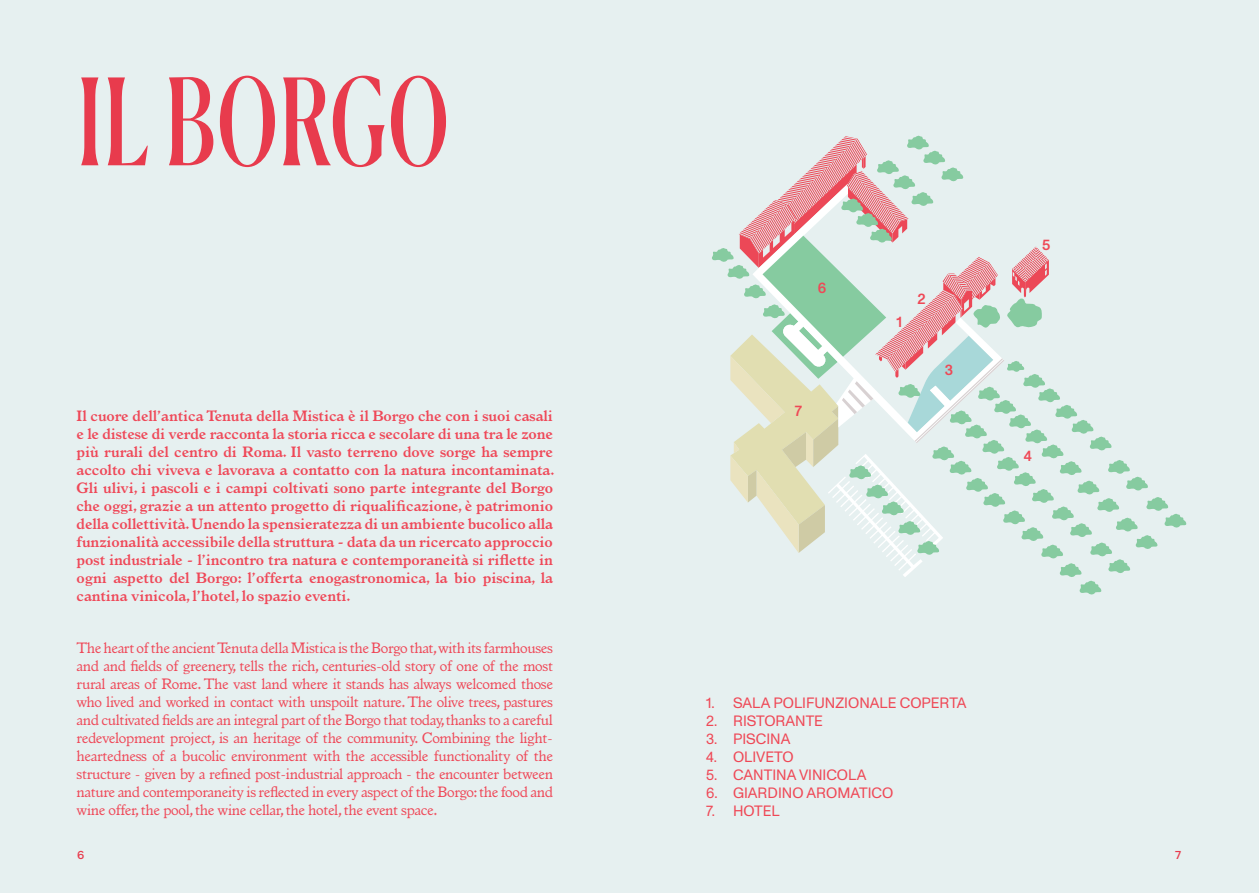
<style>
.page{position:relative;width:1259px;height:893px;background:#e6f0f0}
.page>*{position:absolute;margin:0;border:0;box-sizing:border-box;transform-origin:0 0}
.TITOLI{font:120px "Canela Cond Trial";color:#e83b4d}
.testi_inglese{font:15px/18px "Italian Old Style MT Std";letter-spacing:-.02em;color:#ef4858;text-align:justify}
.testi_italiano{font:700 15px/18px "Italian Old Style MT Std";color:#ef4858;text-align:justify}
.t1{font:15px "ABC Monument Grotesk Trial";color:#ef4856}
.t2{font:500 15px "ABC Monument Grotesk Trial";color:#ef4856}
.t3{font:500 12px "Galano Grotesque Alt";color:#e83b4d}
</style>
<div class="page">
<svg style="left:712px;top:135px;width:474px;height:460px"></svg>
<p class="TITOLI" style="left:77px;top:72px;width:374px">IL BORGO</p>
<p class="testi_italiano" style="left:77px;top:407px;width:479px">Il cuore dell’antica Tenuta della Mistica è il Borgo che con i suoi casali e le distese di verde racconta la storia ricca e secolare di una tra le zone più rurali del centro di Roma. Il vasto terreno dove sorge ha sempre accolto chi viveva e lavorava a contatto con la natura incontaminata.<br>Gli ulivi, i pascoli e i campi coltivati sono parte integrante del Borgo che oggi, grazie a un attento progetto di riqualificazione, è patrimonio della collettività. Unendo la spensieratezza di un ambiente bucolico alla funzionalità accessibile della struttura - data da un ricercato approccio post industriale - l’incontro tra natura e contemporaneità si riflette in ogni aspetto del Borgo: l’offerta enogastronomica, la bio piscina, la cantina vinicola, l’hotel, lo spazio eventi.</p>
<p class="testi_inglese" style="left:77px;top:639px;width:478px">The heart of the ancient Tenuta della Mistica is the Borgo that,with its farmhouses and and fields of greenery, tells the rich, centuries-old story of one of the most rural areas of Rome. The vast land where it stands has always welcomed those who lived and worked in contact with unspoilt nature. The olive trees, pastures and cultivated fields are an integral part of the Borgo that today, thanks to a careful redevelopment project, is an heritage of the community. Combining the light&shy;heartedness of a bucolic environment with the accessible functionality of the structure - given by a refined post-industrial approach - the encounter between nature and contemporaneity is reflected in every aspect of the Borgo: the food and wine offer, the pool, the wine cellar, the hotel, the event space.</p>
<p class="t2" style="left:818px;top:279px;width:10px">6</p>
<p class="t2" style="left:795px;top:402px;width:9px">7</p>
<p class="t2" style="left:896px;top:313px;width:7px">1</p>
<p class="t2" style="left:917px;top:290px;width:10px">2</p>
<p class="t2" style="left:945px;top:361px;width:10px">3</p>
<p class="t2" style="left:1042px;top:236px;width:10px">5</p>
<p class="t2" style="left:1023px;top:447px;width:10px">4</p>
<p class="t1" style="left:706px;top:695px;width:262px">1. SALA POLIFUNZIONALE COPERTA</p>
<p class="t1" style="left:706px;top:713px;width:118px">2. RISTORANTE</p>
<p class="t1" style="left:706px;top:731px;width:86px">3. PISCINA</p>
<p class="t1" style="left:706px;top:749px;width:89px">4. OLIVETO</p>
<p class="t1" style="left:706px;top:767px;width:162px">5. CANTINA VINICOLA</p>
<p class="t1" style="left:706px;top:785px;width:189px">6. GIARDINO AROMATICO</p>
<p class="t1" style="left:706px;top:803px;width:75px">7. HOTEL</p>
<p class="t3" style="left:77px;top:847px;width:9px">6</p>
<p class="t3" style="left:1175px;top:847px;width:7px">7</p>
</div>
